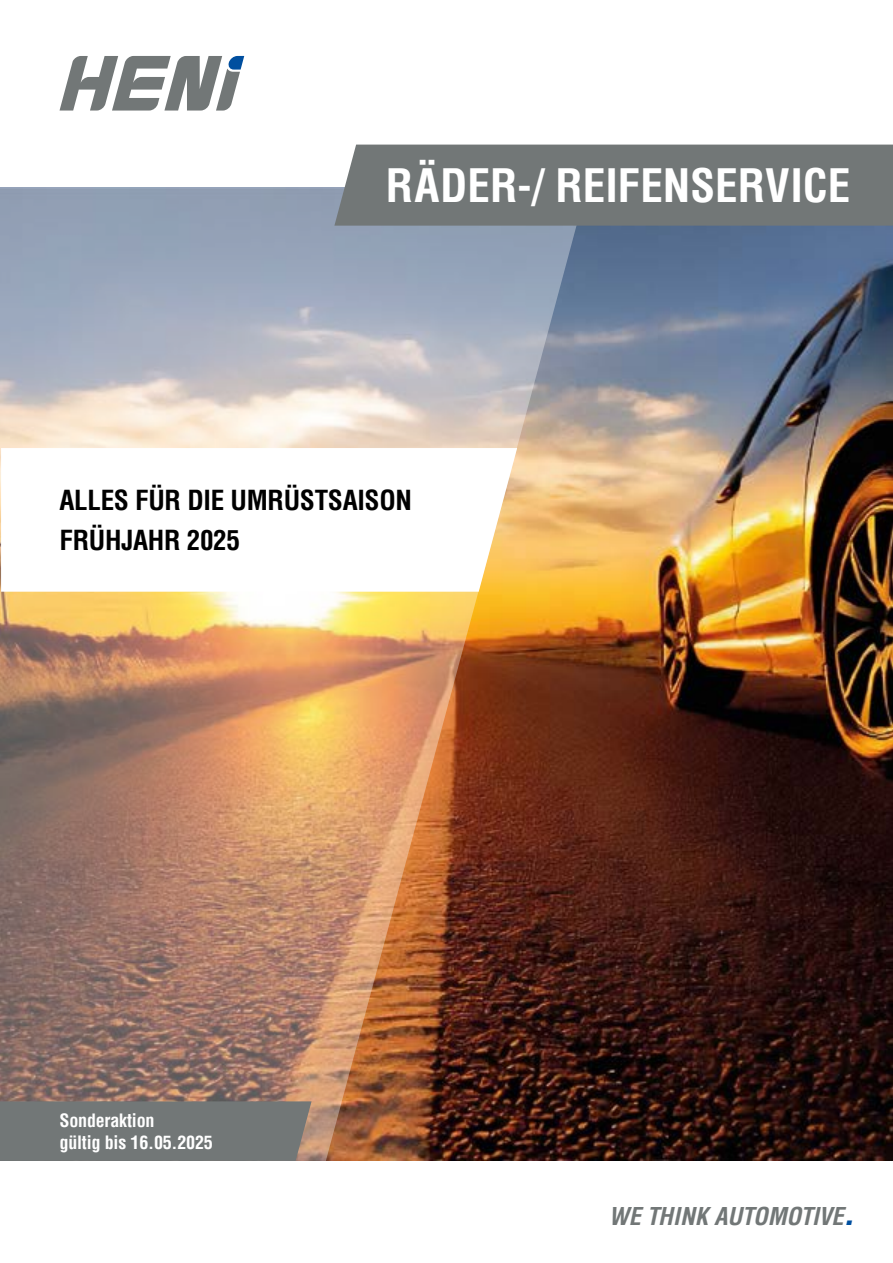
<style>
.page{position:relative;width:893px;height:1263px;background:#fff}
.page>*{position:absolute;margin:0;border:0;box-sizing:border-box;transform-origin:0 0}
.t1{font:700 condensed 45px "Helvetica";color:#fff}
.t2{font:700 condensed 27px/41px "Helvetica";letter-spacing:-.01em;color:#000}
.t3{font:italic 700 condensed 24px "Helvetica";letter-spacing:-.005em;color:#727777}
.t4{font:700 condensed 18px/21.6px "Helvetica";letter-spacing:-.01em;color:#fff}
.s1{font-size:36px;color:#004f9f}
</style>
<div class="page">
<svg style="left:60px;top:56px;width:184px;height:55px"></svg>
<img style="left:587px;top:226px;width:306px;height:935px">
<img style="left:0;top:187px;width:587px;height:974px">
<div style="left:334px;top:145px;width:559px;height:81px;background:#727777"></div>
<svg style="left:1px;top:448px;width:516px;height:144px"></svg>
<div style="left:0;top:1101px;width:312px;height:60px;background:#727777"></div>
<h1 class="t1" style="left:386px;top:156px;width:466px">RÄDER-/ REIFENSERVICE</h1>
<p class="t2" style="left:60px;top:478px;width:354px">ALLES FÜR DIE UMRÜSTSAISON<br>FRÜHJAHR 2025</p>
<p class="t4" style="left:60px;top:1109px;width:155px">Sonderaktion<br>gültig bis 16.05.2025</p>
<p class="t3" style="left:609px;top:1200px;width:247px">WE THINK AUTOMOTIVE<span class="s1">.</span></p>
</div>
